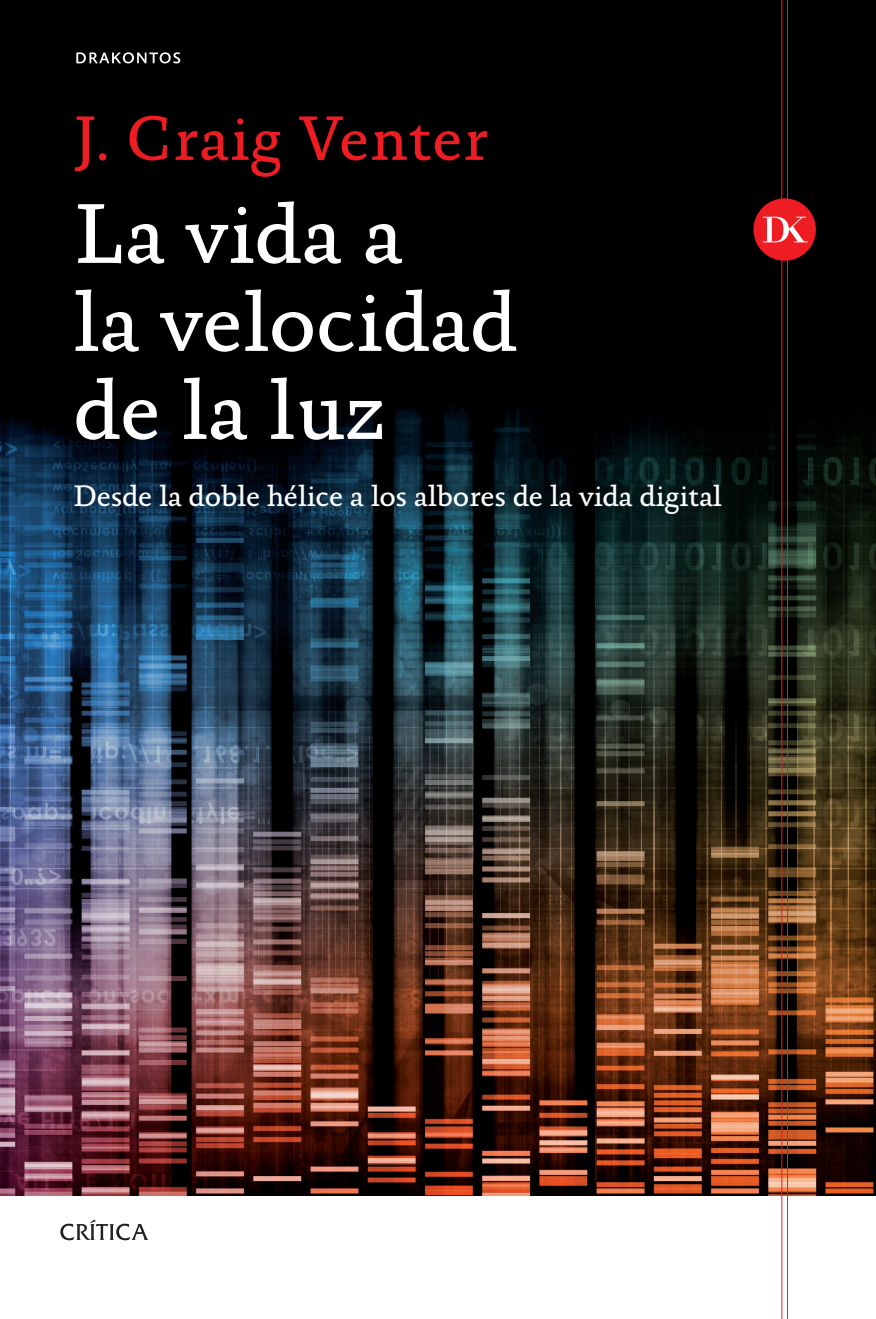
<style>
.page{position:relative;width:876px;height:1319px;background:#fff}
.page>*{position:absolute;margin:0;border:0;box-sizing:border-box;transform-origin:0 0}
.t1{font:86px/88px "Absara TF";color:#fff}
.t2{font:63.6px "Absara TF";letter-spacing:.01em;color:#ee1d23}
.t3{font:30px "Absara TF";letter-spacing:-.01em;color:#fff}
</style>
<div class="page">
<img style="left:0;top:0;width:875px;height:1195px">
<svg style="left:76px;top:52px;width:104px;height:11px"></svg>
<svg style="left:60px;top:1219px;width:88px;height:21px"></svg>
<hr style="left:781px;top:0;width:1px;height:1318px;background:#ee1d23">
<hr style="left:786px;top:0;width:1px;height:1318px;background:#ee1d23">
<div style="left:753px;top:198px;width:62px;height:63px;background:#ee1d23;border-radius:50%"></div>
<svg style="left:762px;top:217px;width:45px;height:25px"></svg>
<h2 class="t2" style="left:73px;top:101px;width:416px">J. Craig Venter</h2>
<h1 class="t1" style="left:73px;top:191px;width:445px">La vida a<br>la velocidad de la luz</h1>
<p class="t3" style="left:73px;top:478px;width:650px">Desde la doble hélice a los albores de la vida digital</p>
</div>
